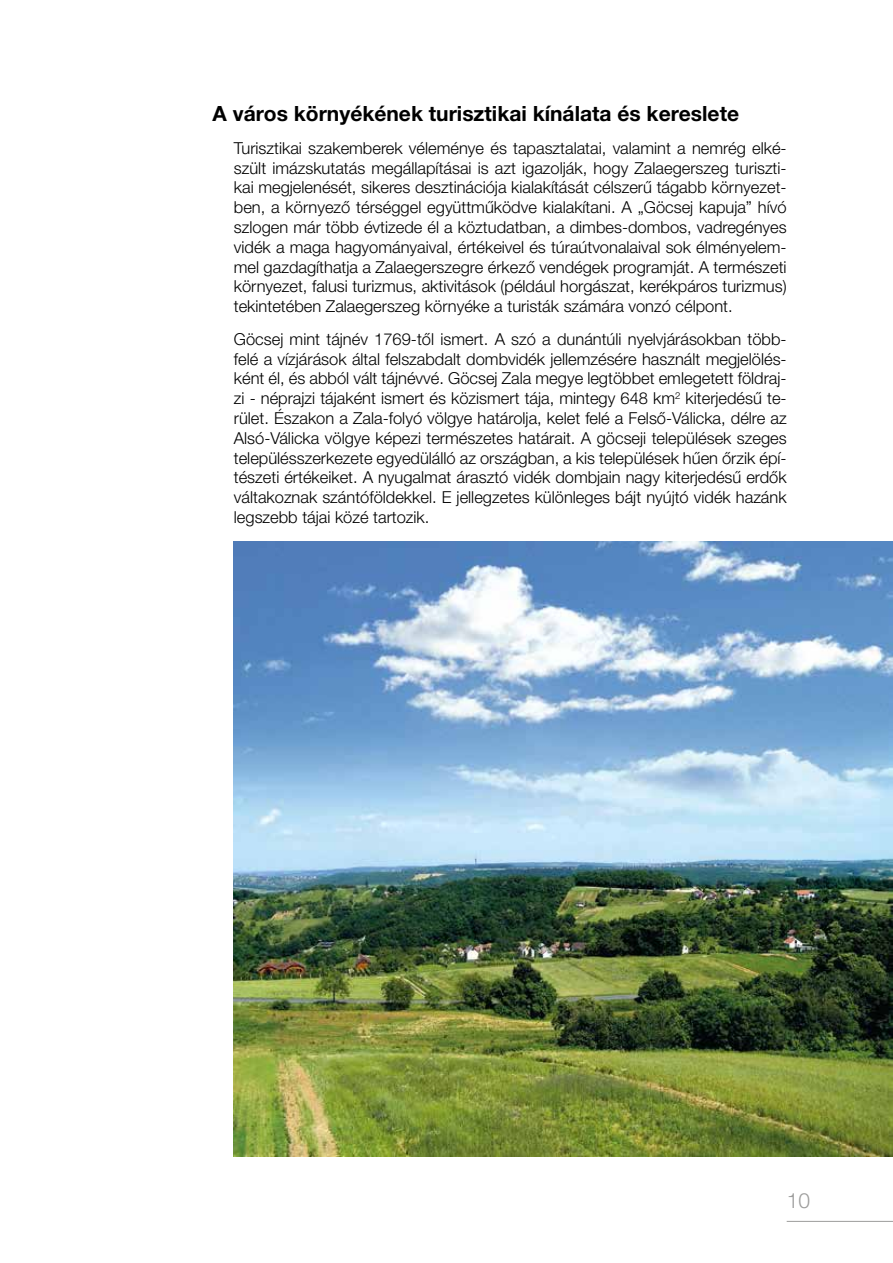
<style>
.page{position:relative;width:893px;height:1263px;background:#fff}
.page>*{position:absolute;margin:0;border:0;box-sizing:border-box;transform-origin:0 0}
.t1{font:700 21px "Helvetica Neue LT Pro";color:#000}
.t2{font:300 21px "Helvetica Neue LT Pro";color:#9d9d9c}
.t3{font:300 16.5px/19.8px "Helvetica Neue LT Pro";color:#000;text-align:justify}
</style>
<div class="page">
<hr style="left:787px;top:1221px;width:106px;height:1px;background:#9d9d9c">
<img style="left:234px;top:541px;width:659px;height:616px">
<p class="t1" style="left:213px;top:101px;width:528px">A város környékének turisztikai kínálata és kereslete</p>
<p class="t3" style="left:234px;top:138px;width:554px">Turisztikai szakemberek véleménye és tapasztalatai, valamint a nemrég elké&shy;szült imázskutatás megállapításai is azt igazolják, hogy Zalaegerszeg turiszti&shy;kai megjelenését, sikeres desztinációja kialakítását célszerű tágabb környezet&shy;ben, a környező térséggel együttműködve kialakítani. A „Göcsej kapuja” hívó szlogen már több évtizede él a köztudatban, a dimbes-dombos, vadregényes vidék a maga hagyományaival, értékeivel és túraútvonalaival sok élményelem&shy;mel gazdagíthatja a Zalaegerszegre érkező vendégek programját. A természeti környezet, falusi turizmus, aktivitások (például horgászat, kerékpáros turizmus) tekintetében Zalaegerszeg környéke a turisták számára vonzó célpont.</p>
<p class="t3" style="left:234px;top:329px;width:554px">Göcsej mint tájnév 1769-től ismert. A szó a dunántúli nyelvjárásokban több&shy;felé a vízjárások által felszabdalt dombvidék jellemzésére használt megjelölés&shy;ként él, és abból vált tájnévvé. Göcsej Zala megye legtöbbet emlegetett földraj&shy;zi - néprajzi tájaként ismert és közismert tája, mintegy 648 km<sup>2</sup> kiterjedésű te&shy;rület. Északon a Zala-folyó völgye határolja, kelet felé a Felső-Válicka, délre az Alsó-Válicka völgye képezi természetes határait. A göcseji települések szeges településszerkezete egyedülálló az országban, a kis települések hűen őrzik épí&shy;tészeti értékeiket. A nyugalmat árasztó vidék dombjain nagy kiterjedésű erdők váltakoznak szántóföldekkel. E jellegzetes különleges bájt nyújtó vidék hazánk legszebb tájai közé tartozik.</p>
<p class="t2" style="left:787px;top:1188px;width:25px">10</p>
</div>
